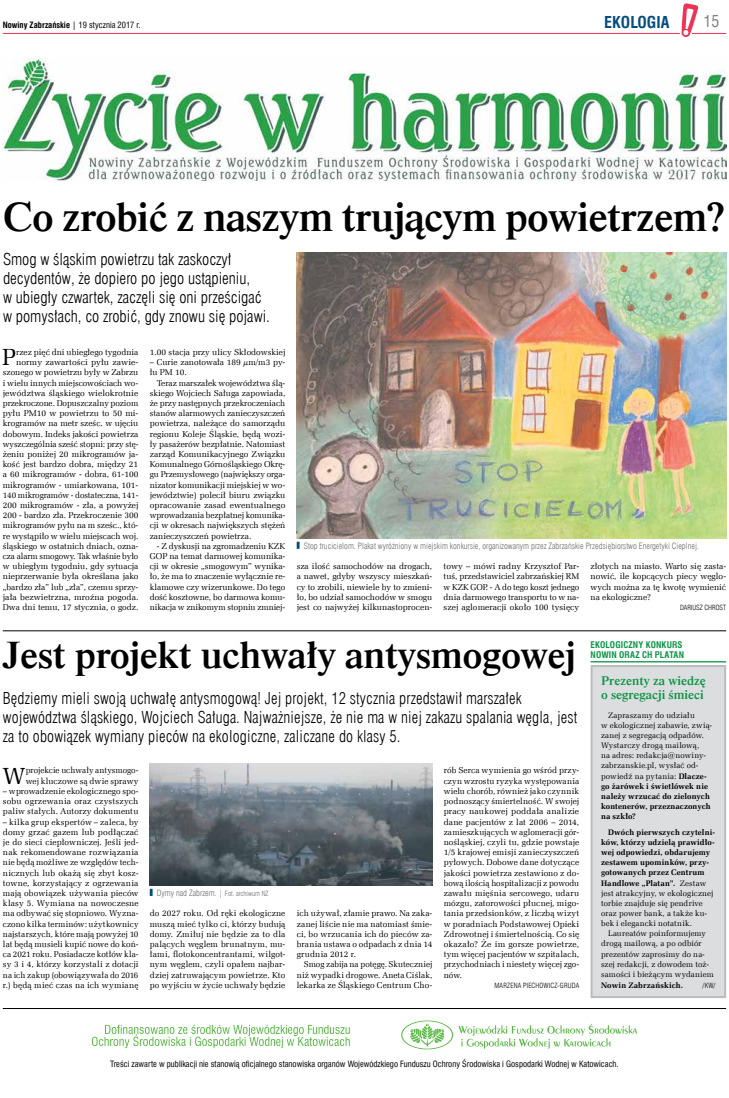
<style>
.page{position:relative;width:729px;height:1098px;background:#fff}
.page>*{position:absolute;margin:0;border:0;box-sizing:border-box;transform-origin:0 0}
.t1{font:42px "Dutch 801 Se Bd EU";letter-spacing:-.015em;color:#000}
.t2{font:39px "Dutch 801 Se Bd EU";letter-spacing:-.01em;color:#000}
.t3{font:23.3px "Zapf Ellipt EU";color:#000}
.t4{font:16px/19.2px "Swis 721 Lt Cn EU";letter-spacing:.01em;color:#000}
.t5{font:700 16px "Swis 721 Cn EU";color:#044d7f}
.t6{font:16px "Swis 721 Cn EU";color:#808285}
.t7{font:13px/14.5px "Dutch 801 Se Bd EU";color:#0b9446}
.t8{font:700 9px/10.8px "Swis 721 Cn EU";letter-spacing:.015em;color:#0b9446}
.t9{font:8.5px/10.2px "Zapf Ellipt EU";color:#000;text-align:justify}
.t10{font:8.5px "Swis 721 Lt Cn EU";color:#6d6e71}
.t11{font:8.5px "Swis 721 Cn EU";color:#000}
.t12{font:700 8.5px "Swis 721 Cn EU";color:#000}
.t13{font:8px/10.1px "Zapf Ellipt EU";letter-spacing:.015em;color:#000}
.t14{font:700 8px/10.1px "Zapf Ellipt EU";letter-spacing:.015em;color:#000}
.t15{font:7px "Swis 721 Lt Cn EU";letter-spacing:.02em;color:#000}
.t16{font:7px "Swis 721 Lt Cn EU";color:#000}
.s1{font-weight:400}
.s2{font-size:7px}
.s3{font-weight:700}
</style>
<div class="page">
<hr style="left:3px;top:33px;width:723px;height:1px;background:#e35">
<svg style="left:679px;top:3px;width:19px;height:34px"></svg>
<img style="left:3px;top:59px;width:723px;height:121px">
<hr style="left:3px;top:1007px;width:723px;height:1px;background:#000">
<svg style="left:401px;top:1020px;width:236px;height:28px"></svg>
<svg style="left:92px;top:1024px;width:258px;height:23px"></svg>
<svg style="left:150px;top:888px;width:3px;height:7px"></svg>
<svg style="left:297px;top:541px;width:2px;height:7px"></svg>
<img style="left:150px;top:763px;width:282px;height:122px">
<img style="left:297px;top:253px;width:429px;height:285px">
<hr style="left:3px;top:630px;width:723px;height:1px;background:#000">
<div style="left:591px;top:665px;width:134px;height:331px;background:#dcddde"></div>
<div style="left:590px;top:664px;width:136px;height:333px;border:2px solid #babcbe"></div>
<hr style="left:590px;top:661px;width:136px;height:1px;background:#0b9446">
<p class="t12" style="left:3px;top:20px;width:139px">Nowiny Zabrzańskie <span class="s1">| 19 stycznia 2017 r.</span></p>
<h3 class="t5" style="left:604px;top:12px;width:67px">EKOLOGIA</h3>
<h3 class="t6" style="left:703px;top:11px;width:17px">15</h3>
<h1 class="t1" style="left:3px;top:190px;width:724px">Co zrobić z naszym trującym powietrzem?</h1>
<h3 class="t4" style="left:3px;top:249px;width:268px">Smog w śląskim powietrzu tak zaskoczył decydentów, że dopiero po jego ustąpieniu,<br>w ubiegły czwartek, zaczęli się oni prześcigać w pomysłach, co zrobić, gdy znowu się pojawi.</h3>
<p class="t9" style="left:3px;top:347px;width:137px;text-align:right">rzez pięć dni ubiegłego tygodnia normy zawartości pyłu zawie&shy;szonego w powietrzu były w Zabrzu i wielu innych miejscowościach wo&shy;jewództwa śląskiego wielokrotnie przekroczone. Dopuszczalny poziom pyłu PM10 w powietrzu to 50 mi&shy;krogramów na metr sześc. w ujęciu dobowym. Indeks jakości powietrza wyszczególnia sześć stopni: przy stę&shy;żeniu poniżej 20 mikrogramów ja&shy;kość jest bardzo dobra, między 21 a 60 mikrogramów - dobra, 61-100 mikrogramów - umiarkowana, 101- 140 mikrogramów - dostateczna, 141- 200 mikrogramów - zła, a powyżej 200 - bardzo zła. Przekroczenie 300 mikrogramów pyłu na m sześc., któ&shy;re wystąpiło w wielu miejscach woj. śląskiego w ostatnich dniach, ozna&shy;cza alarm smogowy. Tak właśnie było w ubiegłym tygodniu, gdy sytuacja nieprzerwanie była określana jako „bardzo zła” lub „zła”, czemu sprzy&shy;jała bezwietrzna, mroźna pogoda.<br>Dwa dni temu, 17 stycznia, o godz.</p>
<p class="t9" style="left:150px;top:347px;width:137px">1.00 stacja przy ulicy Skłodowskiej</p>
<h3 class="t3" style="left:2px;top:343px;width:15px">P</h3>
<p class="t9" style="left:150px;top:357px;width:137px">– Curie zanotowała 189 µm/m3 py&shy;łu PM 10.</p>
<p class="t9" style="left:150px;top:377px;width:137px;text-indent:7px">Teraz marszałek województwa ślą&shy;skiego Wojciech Saługa zapowiada, że przy następnych przekroczeniach stanów alarmowych zanieczyszczeń powietrza, należące do samorządu regionu Koleje Śląskie, będą wozi&shy;ły pasażerów bezpłatnie. Natomiast zarząd Komunikacyjnego Związku Komunalnego Górnośląskiego Okrę&shy;gu Przemysłowego (największy orga&shy;nizator komunikacji miejskiej w wo&shy;jewództwie) polecił biuru związku opracowanie zasad ewentualnego wprowadzania bezpłatnej komunika&shy;cji w okresach największych stężeń zanieczyszczeń powietrza.</p>
<p class="t9" style="left:150px;top:541px;width:137px;text-indent:7px">- Z dyskusji na zgromadzeniu KZK GOP na temat darmowej komunika&shy;cji w okresie „smogowym” wynika&shy;ło, że ma to znaczenie wyłącznie re&shy;klamowe czy wizerunkowe. Do tego dość kosztowne, bo darmowa komu&shy;nikacja w znikomym stopniu zmniej-</p>
<p class="t10" style="left:304px;top:540px;width:397px">Stop trucicielom. Plakat wyróżniony w miejskim konkursie, organizowanym przez Zabrzańskie Przedsiębiorstwo Energetyki Cieplnej.</p>
<p class="t9" style="left:297px;top:561px;width:137px">sza ilość samochodów na drogach, a nawet, gdyby wszyscy mieszkań&shy;cy to zrobili, niewiele by to zmieni&shy;ło, bo udział samochodów w smogu jest co najwyżej kilkunastoprocen-</p>
<p class="t9" style="left:443px;top:561px;width:137px">towy – mówi radny Krzysztof Par&shy;tuś, przedstawiciel zabrzańskiej RM w KZK GOP. - A do tego koszt jednego dnia darmowego transportu to w na&shy;szej aglomeracji około 100 tysięcy</p>
<p class="t9" style="left:590px;top:561px;width:137px">złotych na miasto. Warto się zasta&shy;nowić, ile kopcących piecy węglo&shy;wych można za tę kwotę wymienić na ekologiczne?</p>
<p class="t16" style="left:680px;top:603px;width:48px">DARIUSZ CHROST</p>
<h2 class="t2" style="left:3px;top:630px;width:574px">Jest projekt uchwały antysmogowej</h2>
<p class="t4" style="left:3px;top:688px;width:576px">Będziemy mieli swoją uchwałę antysmogową! Jej projekt, 12 stycznia przedstawił marszałek województwa śląskiego, Wojciech Saługa. Najważniejsze, że nie ma w niej zakazu spalania węgla, jest za to obowiązek wymiany pieców na ekologiczne, zaliczane do klasy 5.</p>
<h3 class="t3" style="left:3px;top:761px;width:25px">W</h3>
<p class="t9" style="left:26px;top:765px;width:114px">projekcie uchwały antysmogo&shy;wej kluczowe są dwie sprawy</p>
<p class="t9" style="left:3px;top:785px;width:137px">– wprowadzenie ekologicznego spo&shy;sobu ogrzewania oraz czystszych paliw stałych. Autorzy dokumentu</p>
<p class="t9" style="left:3px;top:816px;width:137px">– kilka grup ekspertów – zaleca, by domy grzać gazem lub podłączać je do sieci ciepłowniczej. Jeśli jed&shy;nak rekomendowane rozwiązania nie będą możliwe ze względów tech&shy;nicznych lub okażą się zbyt kosz&shy;towne, korzystający z ogrzewania mają obowiązek używania pieców klasy 5. Wymiana na nowoczesne ma odbywać się stopniowo. Wyzna&shy;czono kilka terminów: użytkownicy najstarszych, które mają powyżej 10 lat będą musieli kupić nowe do koń&shy;ca 2021 roku. Posiadacze kotłów kla&shy;sy 3 i 4, którzy korzystali z dotacji na ich zakup (obowiązywała do 2016 r.) będą mieć czas na ich wymianę</p>
<p class="t10" style="left:157px;top:887px;width:113px">Dymy nad Zabrzem. | <span class="s2">Fot. archiwum NZ</span></p>
<p class="t9" style="left:150px;top:908px;width:137px">do 2027 roku. Od ręki ekologiczne muszą mieć tylko ci, którzy budują domy. Zmiłuj nie będzie za to dla palących węglem brunatnym, mu&shy;łami, flotokoncentrantami, wilgot&shy;nym węglem, czyli opałem najbar&shy;dziej zatruwającym powietrze. Kto po wyjściu w życie uchwały będzie</p>
<p class="t9" style="left:297px;top:908px;width:137px">ich używał, złamie prawo. Na zaka&shy;zanej liście nie ma natomiast śmie&shy;ci, bo wrzucania ich do pieców za&shy;brania ustawa o odpadach z dnia 14 grudnia 2012 r.</p>
<p class="t9" style="left:297px;top:959px;width:137px;text-indent:7px">Smog zabija na potęgę. Skuteczniej niż wypadki drogowe. Aneta Ciślak, lekarka ze Śląskiego Centrum Cho-</p>
<p class="t9" style="left:443px;top:765px;width:137px">rób Serca wymienia go wśród przy&shy;czyn wzrostu ryzyka występowania wielu chorób, również jako czynnik podnoszący śmiertelność. W swojej pracy naukowej poddała analizie dane pacjentów z lat 2006 – 2014, zamieszkujących w aglomeracji gór&shy;nośląskiej, czyli tu, gdzie powstaje 1/5 krajowej emisji zanieczyszczeń pyłowych. Dobowe dane dotyczące jakości powietrza zestawiono z do&shy;bową ilością hospitalizacji z powodu zawału mięśnia sercowego, udaru mózgu, zatorowości płucnej, migo&shy;tania przedsionków, z liczbą wizyt w poradniach Podstawowej Opieki Zdrowotnej i śmiertelnością. Co się okazało? Że im gorsze powietrze, tym więcej pacjentów w szpitalach, przychodniach i niestety więcej zgo&shy;nów.</p>
<p class="t15" style="left:494px;top:980px;width:86px">MARZENA PIECHOWICZ-GRUDA</p>
<p class="t8" style="left:590px;top:639px;width:95px">EKOLOGICZNY KONKURS<br>NOWIN ORAZ CH PLATAN</p>
<h3 class="t7" style="left:601px;top:673px;width:106px">Prezenty za wiedzę o segregacji śmieci</h3>
<p class="t13" style="left:601px;top:709px;width:113px;text-indent:7px">Zapraszamy do udziału<br>w ekologicznej zabawie, zwią&shy;zanej z segregacją odpadów.<br>Wystarczy drogą mailową,<br>na adres: redakcja@nowiny&shy;zabrzanskie.pl, wysłać od&shy;powiedź na pytania: <span class="s3">Dlacze&shy;go żarówek i świetlówek nie należy wrzucać do zielonych kontenerów, przeznaczonych na szkło?</span></p>
<p class="t14" style="left:601px;top:827px;width:115px;text-indent:7px">Dwóch pierwszych czytelni&shy;ków, którzy udzielą prawidło&shy;wej odpowiedzi, obdarujemy zestawem upominków, przy&shy;gotowanych przez Centrum<br>Handlowe „Platan”. <span class="s1">Zestaw jest atrakcyjny, w ekologicznej torbie znajduje się pendrive oraz power bank, a także ku&shy;bek i elegancki notatnik.</span></p>
<p class="t13" style="left:601px;top:928px;width:114px;text-indent:7px">Laureatów poinformujemy drogą mailową, a po odbiór prezentów zaprosimy do na&shy;szej redakcji, z dowodem toż&shy;samości i bieżącym wydaniem</p>
<p class="t14" style="left:601px;top:979px;width:83px">Nowin Zabrzańskich.</p>
<p class="t15" style="left:702px;top:980px;width:15px">/KW/</p>
<p class="t11" style="left:110px;top:1057px;width:510px">Treści zawarte w publikacji nie stanowią oficjalnego stanowiska organów Wojewódzkiego Funduszu Ochrony Środowiska i Gospodarki Wodnej w Katowicach.</p>
</div>
